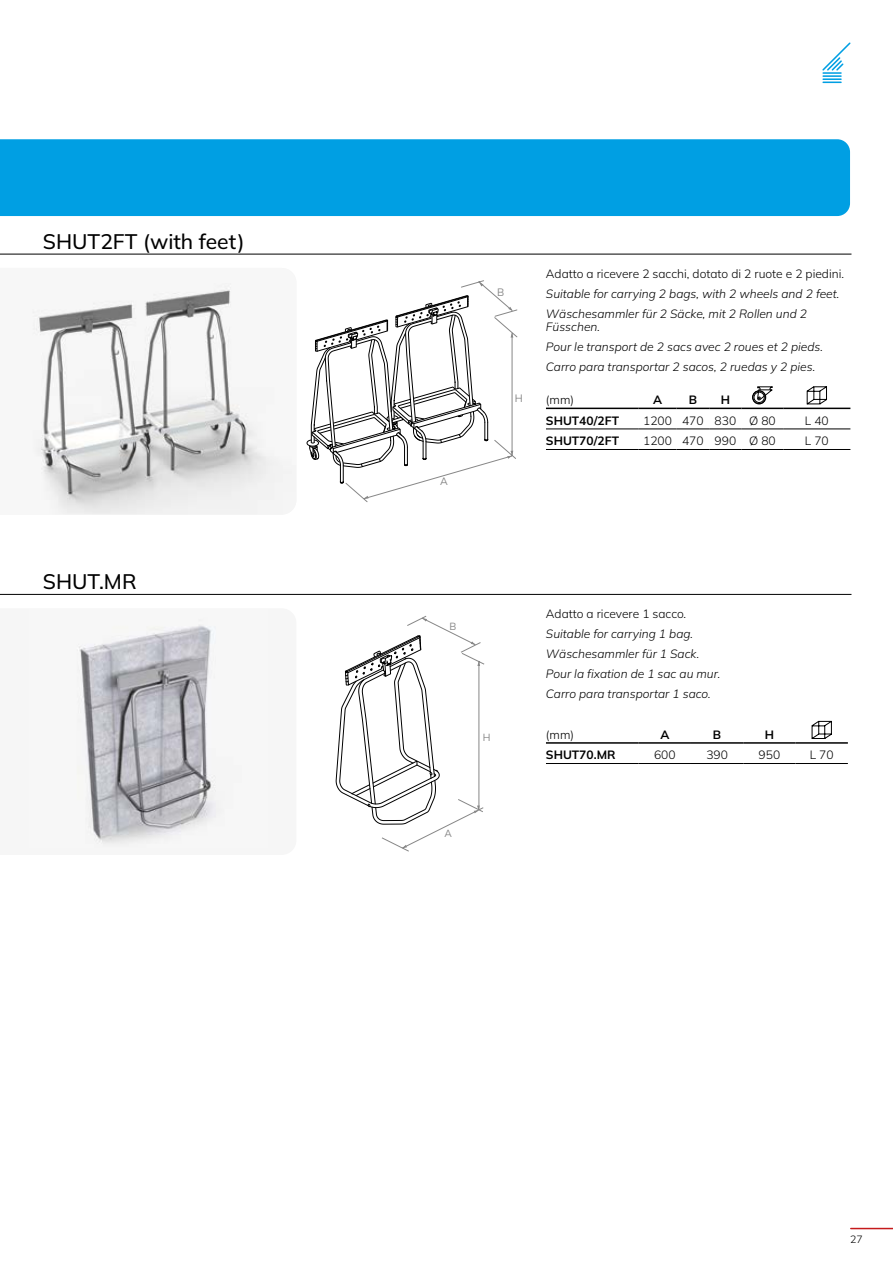
<style>
.page{position:relative;width:893px;height:1263px;background:#fff}
.page>*{position:absolute;margin:0;border:0;box-sizing:border-box;transform-origin:0 0}
.t1{font:500 21px "Mulish";color:#000}
.t2{font:italic 300 12px/20px "Mulish";color:#000}
.t3{font:300 12px "Mulish";color:#000}
.t4{font:700 12px "Mulish";color:#000}
.t5{font:10.5px "Mulish";color:#878787}
.t6{font:300 10.5px "Mulish";color:#000}
.t7{font:10.05px "Mulish";color:#878787}
</style>
<div class="page">
<hr style="left:851px;top:1228px;width:42px;height:1px;background:#c51a1b">
<div style="left:0;top:139px;width:850px;height:77px;background:#009fe3"></div>
<svg style="left:822px;top:42px;width:28px;height:29px"></svg>
<hr style="left:822px;top:78px;width:20px;height:2px;background:#009fe3">
<hr style="left:822px;top:75px;width:20px;height:2px;background:#009fe3">
<svg style="left:822px;top:82px;width:20px;height:1px"></svg>
<hr style="left:822px;top:72px;width:20px;height:2px;background:#009fe3">
<img style="left:32px;top:283px;width:264px;height:232px">
<hr style="left:0;top:254px;width:851px;height:1px;background:#000">
<hr style="left:546px;top:449px;width:93px;height:1px;background:#000">
<hr style="left:639px;top:449px;width:37px;height:1px;background:#000">
<hr style="left:676px;top:449px;width:33px;height:1px;background:#000">
<hr style="left:709px;top:449px;width:33px;height:1px;background:#000">
<hr style="left:742px;top:449px;width:41px;height:1px;background:#000">
<hr style="left:783px;top:449px;width:67px;height:1px;background:#000">
<hr style="left:546px;top:408px;width:93px;height:1px;background:#000">
<hr style="left:639px;top:408px;width:37px;height:1px;background:#000">
<hr style="left:676px;top:408px;width:33px;height:1px;background:#000">
<hr style="left:709px;top:408px;width:33px;height:1px;background:#000">
<hr style="left:742px;top:408px;width:41px;height:1px;background:#000">
<hr style="left:783px;top:408px;width:67px;height:1px;background:#000">
<hr style="left:546px;top:429px;width:93px;height:1px;background:#000">
<hr style="left:639px;top:429px;width:37px;height:1px;background:#000">
<hr style="left:676px;top:429px;width:33px;height:1px;background:#000">
<hr style="left:709px;top:429px;width:33px;height:1px;background:#000">
<hr style="left:742px;top:429px;width:41px;height:1px;background:#000">
<hr style="left:783px;top:429px;width:67px;height:1px;background:#000">
<div style="left:752px;top:391px;width:14px;height:13px;border:1px solid #000;border-radius:50%"></div>
<div style="left:753px;top:391px;width:13px;height:13px;border:1px solid #000;border-radius:50%"></div>
<div style="left:754px;top:392px;width:10px;height:11px;border:1px solid #000;border-radius:50%"></div>
<svg style="left:757px;top:386px;width:16px;height:14px"></svg>
<svg style="left:807px;top:386px;width:20px;height:18px"></svg>
<svg style="left:307px;top:280px;width:210px;height:222px"></svg>
<img style="left:77px;top:619px;width:148px;height:228px">
<hr style="left:0;top:594px;width:851px;height:1px;background:#000">
<hr style="left:546px;top:763px;width:93px;height:1px;background:#000">
<hr style="left:639px;top:763px;width:52px;height:1px;background:#000">
<hr style="left:691px;top:763px;width:52px;height:1px;background:#000">
<hr style="left:743px;top:763px;width:53px;height:1px;background:#000">
<hr style="left:796px;top:763px;width:52px;height:1px;background:#000">
<hr style="left:546px;top:742px;width:93px;height:2px;background:#000">
<hr style="left:639px;top:742px;width:52px;height:2px;background:#000">
<hr style="left:691px;top:742px;width:52px;height:2px;background:#000">
<hr style="left:743px;top:742px;width:53px;height:2px;background:#000">
<hr style="left:796px;top:742px;width:52px;height:2px;background:#000">
<svg style="left:811px;top:721px;width:21px;height:18px"></svg>
<svg style="left:336px;top:616px;width:149px;height:236px"></svg>
<h1 class="t1" style="left:43px;top:227px;width:203px">SHUT2FT (with feet)</h1>
<h1 class="t1" style="left:43px;top:567px;width:95px">SHUT.MR</h1>
<p class="t5" style="left:440px;top:474px;width:9px">A</p>
<p class="t5" style="left:497px;top:284px;width:9px">B</p>
<p class="t5" style="left:515px;top:391px;width:10px">H</p>
<p class="t3" style="left:546px;top:265px;width:300px">Adatto a ricevere 2 sacchi, dotato di 2 ruote e 2 piedini.</p>
<p class="t2" style="left:546px;top:283px;width:295px">Suitable for carrying 2 bags, with 2 wheels and 2 feet.<br>Wäschesammler für 2 Säcke, mit 2 Rollen und 2</p>
<p class="t2" style="left:546px;top:317px;width:278px">Füsschen.<br>Pour le transport de 2 sacs avec 2 roues et 2 pieds.<br>Carro para transportar 2 sacos, 2 ruedas y 2 pies.</p>
<p class="t3" style="left:546px;top:392px;width:30px">(mm)</p>
<p class="t4" style="left:653px;top:392px;width:10px">A</p>
<p class="t4" style="left:689px;top:392px;width:10px">B</p>
<p class="t4" style="left:721px;top:392px;width:11px">H</p>
<p class="t4" style="left:546px;top:412px;width:75px">SHUT40/2FT</p>
<p class="t3" style="left:643px;top:412px;width:134px">1200 470 830 Ø 80</p>
<p class="t3" style="left:805px;top:412px;width:25px">L 40</p>
<p class="t4" style="left:546px;top:433px;width:75px">SHUT70/2FT</p>
<p class="t3" style="left:643px;top:433px;width:134px">1200 470 990 Ø 80</p>
<p class="t3" style="left:805px;top:433px;width:25px">L 70</p>
<p class="t7" style="left:449px;top:619px;width:8px">B</p>
<p class="t7" style="left:483px;top:730px;width:9px">H</p>
<p class="t7" style="left:444px;top:826px;width:9px">A</p>
<p class="t3" style="left:546px;top:606px;width:142px">Adatto a ricevere 1 sacco.</p>
<p class="t2" style="left:546px;top:623px;width:176px">Suitable for carrying 1 bag.<br>Wäschesammler für 1 Sack.<br>Pour la fixation de 1 sac au mur.<br>Carro para transportar 1 saco.</p>
<p class="t3" style="left:546px;top:726px;width:30px">(mm)</p>
<p class="t4" style="left:660px;top:726px;width:10px">A</p>
<p class="t4" style="left:713px;top:726px;width:10px">B</p>
<p class="t4" style="left:765px;top:726px;width:11px">H</p>
<p class="t4" style="left:546px;top:747px;width:71px">SHUT70.MR</p>
<p class="t3" style="left:654px;top:747px;width:23px">600</p>
<p class="t3" style="left:706px;top:747px;width:23px">390</p>
<p class="t3" style="left:759px;top:747px;width:23px">950</p>
<p class="t3" style="left:810px;top:747px;width:25px">L 70</p>
<p class="t6" style="left:850px;top:1231px;width:14px">27</p>
</div>
